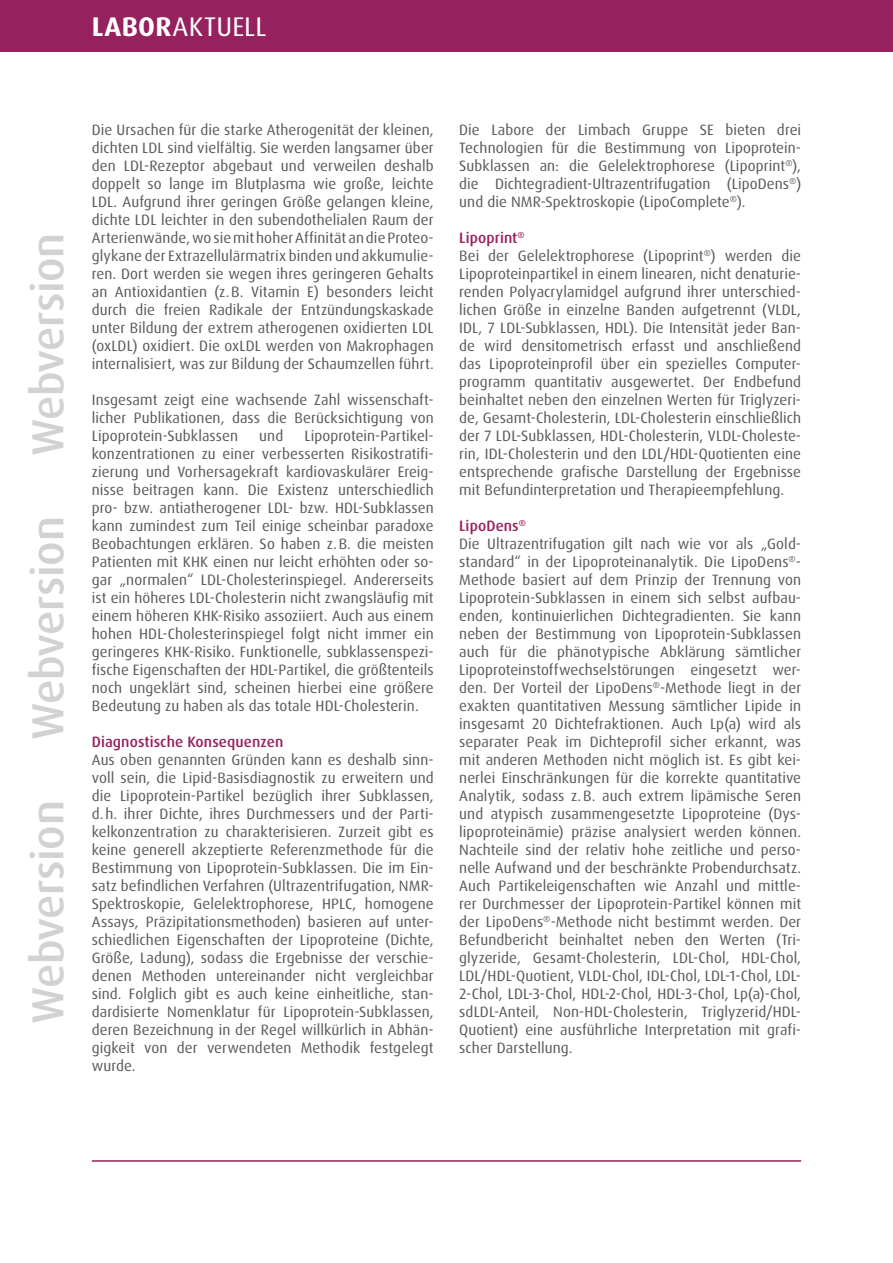
<style>
.page{position:relative;width:893px;height:1263px;background:#fff}
.page>*{position:absolute;margin:0;border:0;box-sizing:border-box;transform-origin:0 0}
.t1{font:500 45px "Dax Pro";letter-spacing:-.01em;color:#d1d2d4}
.t2{font:27px "Dax Pro";letter-spacing:.01em;color:#fff}
.t3{font:15px/18px "Dax Pro";letter-spacing:.005em;color:#57585a;text-align:justify}
.t4{font:500 15px "Dax Pro";letter-spacing:.005em;color:#96215f}
.s1{font-weight:700}
.s2{font-weight:500;color:#96215f}
</style>
<div class="page">
<div style="left:0;top:0;width:893px;height:51px;background:#96215f"></div>
<hr style="left:92px;top:1160px;width:709px;height:2px;background:#96215f">
<h2 class="t2" style="left:92px;top:9px;width:176px"><span class="s1">LABOR</span>AKTUELL</h2>
<h1 class="t1" style="left:19px;top:456px;width:225px;rotate:-90deg">Webversion</h1>
<h1 class="t1" style="left:19px;top:740px;width:225px;rotate:-90deg">Webversion</h1>
<h1 class="t1" style="left:19px;top:1024px;width:225px;rotate:-90deg">Webversion</h1>
<p class="t3" style="left:92px;top:121px;width:343px;text-align:left">Die Ursachen für die starke Atherogenität der kleinen, dichten LDL sind vielfältig. Sie werden langsamer über den LDL-Rezeptor abgebaut und verweilen deshalb doppelt so lange im Blutplasma wie große, leichte LDL. Aufgrund ihrer geringen Größe gelangen kleine, dichte LDL leichter in den subendothelialen Raum der Arterienwände, wo sie mit hoher Affinität an die Proteo&shy;glykane der Extrazellulärmatrix binden und akkumulie&shy;ren. Dort werden sie wegen ihres geringeren Gehalts an Antioxidantien (z.B. Vitamin E) besonders leicht durch die freien Radikale der Entzündungskaskade unter Bildung der extrem atherogenen oxidierten LDL (oxLDL) oxidiert. Die oxLDL werden von Makrophagen internalisiert, was zur Bildung der Schaumzellen führt.</p>
<p class="t3" style="left:92px;top:391px;width:343px">Insgesamt zeigt eine wachsende Zahl wissenschaft&shy;licher Publikationen, dass die Berücksichtigung von Lipoprotein-Subklassen</p>
<p class="t3" style="left:92px;top:427px;width:343px;text-indent:213px">Lipoprotein-Partikel&shy;konzentrationen zu einer verbesserten Risikostratifi&shy;zierung und Vorhersagekraft kardiovaskulärer Ereig&shy;nisse beitragen kann. Die Existenz unterschiedlich pro- bzw. antiatherogener LDL- bzw. HDL-Subklassen kann zumindest zum Teil einige scheinbar paradoxe Beobachtungen erklären. So haben z.B. die meisten Patienten mit KHK einen nur leicht erhöhten oder so&shy;gar „normalen“ LDL-Cholesterinspiegel. Andererseits ist ein höheres LDL-Cholesterin nicht zwangsläufig mit einem höheren KHK-Risiko assoziiert. Auch aus einem hohen HDL-Cholesterinspiegel folgt nicht immer ein geringeres KHK-Risiko. Funktionelle, subklassenspezi&shy;fische Eigenschaften der HDL-Partikel, die größtenteils noch ungeklärt sind, scheinen hierbei eine größere Bedeutung zu haben als das totale HDL-Cholesterin.</p>
<p class="t4" style="left:92px;top:732px;width:193px">Diagnostische Konsequenzen</p>
<p class="t3" style="left:92px;top:751px;width:343px">Aus oben genannten Gründen kann es deshalb sinn&shy;voll sein, die Lipid-Basisdiagnostik zu erweitern und die Lipoprotein-Partikel bezüglich ihrer Subklassen, d.h. ihrer Dichte, ihres Durchmessers und der Parti&shy;kelkonzentration zu charakterisieren. Zurzeit gibt es keine generell akzeptierte Referenzmethode für die Bestimmung von Lipoprotein-Subklassen. Die im Ein&shy;satz befindlichen Verfahren (Ultrazentrifugation, NMR-Spektroskopie, Gelelektrophorese, HPLC, homogene Assays, Präzipitationsmethoden) basieren auf unter&shy;schiedlichen Eigenschaften der Lipoproteine (Dichte, Größe, Ladung), sodass die Ergebnisse der verschie&shy;denen Methoden untereinander nicht vergleichbar sind. Folglich gibt es auch keine einheitliche, stan&shy;dardisierte Nomenklatur für Lipoprotein-Subklassen, deren Bezeichnung in der Regel willkürlich in Abhän&shy;gigkeit von der verwendeten Methodik festgelegt wurde.</p>
<p class="t3" style="left:259px;top:427px;width:26px">und</p>
<p class="t3" style="left:459px;top:121px;width:343px">Die Labore der Limbach Gruppe SE bieten drei Technologien für die Bestimmung von Lipoprotein-Subklassen an: die Gelelektrophorese (Lipoprint<sup>®</sup>), die Dichtegradient-Ultrazentrifugation (LipoDens<sup>®</sup>) und die NMR-Spektroskopie (LipoComplete<sup>®</sup>).</p>
<p class="t3" style="left:459px;top:229px;width:343px;text-align:left"><span class="s2">Lipoprint</span><sup>®<br></sup>Bei der Gelelektrophorese (Lipoprint<sup>®</sup>) werden die Lipoproteinpartikel in einem linearen, nicht denaturie&shy;renden Polyacrylamidgel aufgrund ihrer unterschied&shy;lichen Größe in einzelne Banden aufgetrennt (VLDL, IDL, 7 LDL-Subklassen, HDL). Die Intensität jeder Ban&shy;de wird densitometrisch erfasst und anschließend das Lipoproteinprofil über ein spezielles Computer&shy;programm quantitativ ausgewertet. Der Endbefund beinhaltet neben den einzelnen Werten für Triglyzeri&shy;de, Gesamt-Cholesterin, LDL-Cholesterin einschließlich der 7 LDL-Subklassen, HDL-Cholesterin, VLDL-Choleste&shy;rin, IDL-Cholesterin und den LDL/HDL-Quotienten eine entsprechende grafische Darstellung der Ergebnisse mit Befundinterpretation und Therapieempfehlung.</p>
<p class="t3" style="left:459px;top:517px;width:343px;text-align:left"><span class="s2">LipoDens</span><sup>®<br></sup>Die Ultrazentrifugation gilt nach wie vor als „Gold&shy;standard“ in der Lipoproteinanalytik. Die LipoDens<sup>®</sup>- Methode basiert auf dem Prinzip der Trennung von Lipoprotein-Subklassen in einem sich selbst aufbau&shy;enden, kontinuierlichen Dichtegradienten. Sie kann neben der Bestimmung von Lipoprotein-Subklassen auch für die phänotypische Abklärung sämtlicher Lipoproteinstoffwechselstörungen eingesetzt wer&shy;den. Der Vorteil der LipoDens<sup>®</sup>-Methode liegt in der exakten quantitativen Messung sämtlicher Lipide in insgesamt 20 Dichtefraktionen. Auch Lp(a) wird als separater Peak im Dichteprofil sicher erkannt, was mit anderen Methoden nicht möglich ist. Es gibt kei&shy;nerlei Einschränkungen für die korrekte quantitative Analytik, sodass z.B. auch extrem lipämische Seren und atypisch zusammengesetzte Lipoproteine (Dys&shy;lipoproteinämie) präzise analysiert werden können.<br>Nachteile sind der relativ hohe zeitliche und perso&shy;nelle Aufwand und der beschränkte Probendurchsatz.<br>Auch Partikeleigenschaften wie Anzahl und mittle&shy;rer Durchmesser der Lipoprotein-Partikel können mit der LipoDens<sup>®</sup>-Methode nicht bestimmt werden. Der Befundbericht beinhaltet neben den Werten (Tri&shy;glyzeride, Gesamt-Cholesterin, LDL-Chol, HDL-Chol, LDL/HDL-Quotient, VLDL-Chol, IDL-Chol, LDL-1-Chol, LDL-2-Chol, LDL-3-Chol, HDL-2-Chol, HDL-3-Chol, Lp(a)-Chol, sdLDL-Anteil, Non-HDL-Cholesterin, Triglyzerid/HDL-Quotient) eine ausführliche Interpretation mit grafi&shy;scher Darstellung.</p>
</div>
